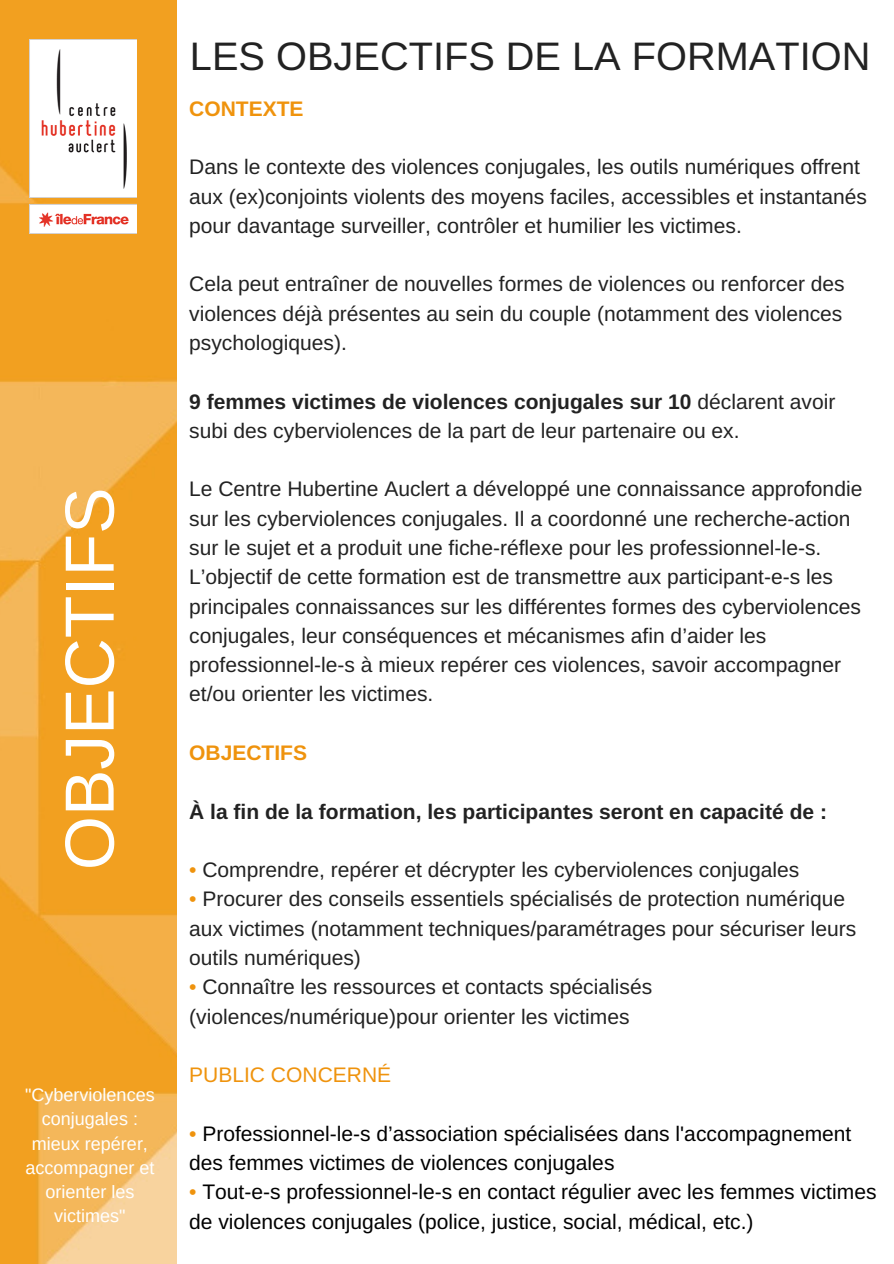
<style>
.page{position:relative;width:894px;height:1264px;background:#fff}
.page>*{position:absolute;margin:0;border:0;box-sizing:border-box;transform-origin:0 0}
.t1{font:69.6px "Arimo";color:#fff}
.t2{font:39.75px "Arimo";color:#222}
.t3{font:21px/29.2px "Arimo";color:#222}
.t4{font:21px/29.2px "Arimo";color:#000}
.t5{font:700 21px "Arimo";color:#222}
.t6{font:700 21px "Arimo";color:#ef930d}
.t7{font:21px "Arimo";color:#ef930d}
.t8{font:18px/24.2px "Arimo";color:#fff;text-align:center}
.s1{font-weight:700}
.s2{color:#ef930d}
</style>
<div class="page">
<img style="left:0;top:0;width:176px;height:1263px">
<img style="left:29px;top:39px;width:107px;height:195px">
<h1 class="t1" style="left:51px;top:870px;width:384px;rotate:-90deg">OBJECTIFS</h1>
<p class="t8" style="left:25px;top:1082px;width:131px">"Cyberviolences conjugales : mieux repérer, accompagner et orienter les victimes"</p>
<h2 class="t2" style="left:190px;top:34px;width:681px">LES OBJECTIFS DE LA FORMATION</h2>
<p class="t6" style="left:189px;top:97px;width:116px">CONTEXTE</p>
<p class="t3" style="left:189px;top:152px;width:679px">Dans le contexte des violences conjugales, les outils numériques offrent aux (ex)conjoints violents des moyens faciles, accessibles et instantanés pour davantage surveiller, contrôler et humilier les victimes.</p>
<p class="t3" style="left:189px;top:269px;width:657px;text-align:justify">Cela peut entraîner de nouvelles formes de violences ou renforcer des violences déjà présentes au sein du couple (notamment des violences psychologiques).</p>
<p class="t3" style="left:189px;top:386px;width:647px"><span class="s1">9 femmes victimes de violences conjugales sur 10</span> déclarent avoir subi des cyberviolences de la part de leur partenaire ou ex.</p>
<p class="t3" style="left:189px;top:474px;width:674px">Le Centre Hubertine Auclert a développé une connaissance approfondie sur les cyberviolences conjugales. Il a coordonné une recherche-action sur le sujet et a produit une fiche-réflexe pour les professionnel-le-s.<br>L’objectif de cette formation est de transmettre aux participant-e-s les principales connaissances sur les différentes formes des cyberviolences conjugales, leur conséquences et mécanismes afin d’aider les professionnel-le-s à mieux repérer ces violences, savoir accompagner et/ou orienter les victimes.</p>
<p class="t6" style="left:189px;top:741px;width:119px">OBJECTIFS</p>
<p class="t5" style="left:189px;top:799px;width:639px">À la fin de la formation, les participantes seront en capacité de :</p>
<p class="t3" style="left:189px;top:855px;width:611px"><span class="s2">•</span> Comprendre, repérer et décrypter les cyberviolences conjugales</p>
<p class="t3" style="left:189px;top:884px;width:668px"><span class="s2">•</span> Procurer des conseils essentiels spécialisés de protection numérique aux victimes (notamment techniques/paramétrages pour sécuriser leurs outils numériques)</p>
<p class="t3" style="left:189px;top:972px;width:464px"><span class="s2">•</span> Connaître les ressources et contacts spécialisés (violences/numérique)pour orienter les victimes</p>
<p class="t7" style="left:189px;top:1063px;width:203px">PUBLIC CONCERNÉ</p>
<p class="t4" style="left:189px;top:1118px;width:663px"><span class="s2">•</span> Professionnel-le-s d’association spécialisées dans l'accompagnement des femmes victimes de violences conjugales</p>
<p class="t4" style="left:189px;top:1177px;width:688px"><span class="s2">•</span> Tout-e-s professionnel-le-s en contact régulier avec les femmes victimes de violences conjugales (police, justice, social, médical, etc.)</p>
</div>
